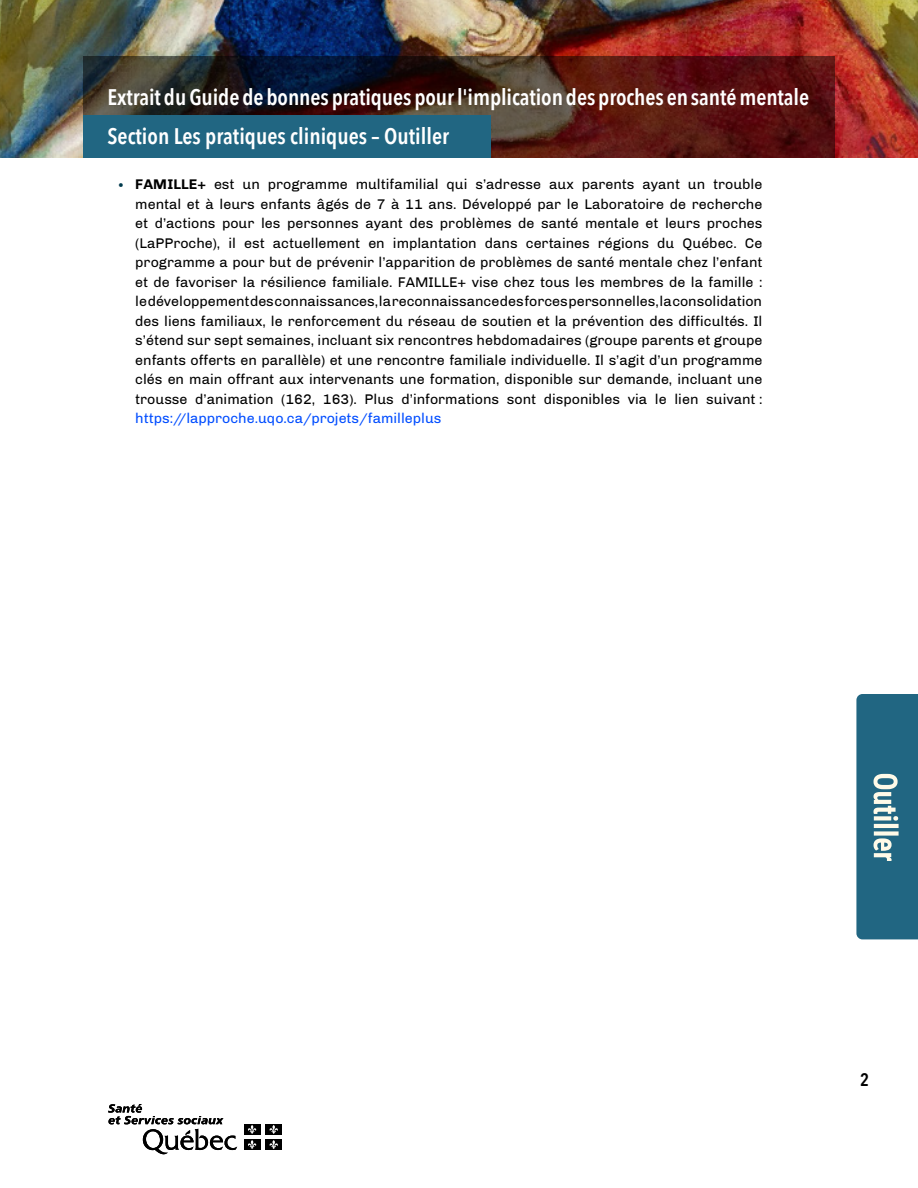
<style>
.page{position:relative;width:918px;height:1188px;background:#fff}
.page>*{position:absolute;margin:0;border:0;box-sizing:border-box;transform-origin:0 0}
.t1{font:600 22.5px/39px "Avenir Next Condensed";letter-spacing:-.005em;color:#fff}
.t2{font:600 18px "Avenir Next Condensed";color:#000}
.t3{font:14.25px/19.5px "Chivo";color:#000;text-align:justify}
.s1{font-weight:700;font-size:11.7px;color:#003a4d}
.s2{font-weight:700}
.s3{color:#004dff}
</style>
<div class="page">
<img style="left:0;top:0;width:918px;height:158px">
<svg style="left:856px;top:694px;width:62px;height:245px;background:#317189"></svg>
<svg style="left:83px;top:56px;width:751px;height:102px;background:#431e1c"></svg>
<div style="left:83px;top:116px;width:407px;height:42px;background:#216682"></div>
<svg style="left:108px;top:1104px;width:129px;height:51px"></svg>
<div style="left:244px;top:1124px;width:16px;height:10px;background:#000"></div>
<svg style="left:248px;top:1125px;width:9px;height:9px"></svg>
<div style="left:265px;top:1124px;width:17px;height:10px;background:#000"></div>
<svg style="left:269px;top:1125px;width:9px;height:9px"></svg>
<div style="left:244px;top:1139px;width:16px;height:11px;background:#000"></div>
<svg style="left:248px;top:1140px;width:9px;height:9px"></svg>
<div style="left:265px;top:1139px;width:17px;height:11px;background:#000"></div>
<svg style="left:269px;top:1140px;width:9px;height:9px"></svg>
<h1 class="t1" style="left:107px;top:77px;width:703px">Extrait du Guide de bonnes pratiques pour l'implication des proches en santé mentale<br>Section Les pratiques cliniques – Outiller</h1>
<p class="t3" style="left:135px;top:174px;width:629px;text-indent:-18px"><span class="s1">•</span> <span class="s2">FAMILLE+</span> est un programme multifamilial qui s’adresse aux parents ayant un trouble mental et à leurs enfants âgés de 7 à 11 ans. Développé par le Laboratoire de recherche et d’actions pour les personnes ayant des problèmes de santé mentale et leurs proches (LaPProche), il est actuellement en implantation dans certaines régions du Québec. Ce programme a pour but de prévenir l’apparition de problèmes de santé mentale chez l’enfant et de favoriser la résilience familiale. FAMILLE+ vise chez tous les membres de la famille : le développement des connaissances, la reconnaissance des forces personnelles, la consolidation des liens familiaux, le renforcement du réseau de soutien et la prévention des difficultés. Il s’étend sur sept semaines, incluant six rencontres hebdomadaires (groupe parents et groupe enfants offerts en parallèle) et une rencontre familiale individuelle. Il s’agit d’un programme clés en main offrant aux intervenants une formation, disponible sur demande, incluant une trousse d’animation (162, 163). Plus d’informations sont disponibles via le lien suivant : <span class="s3">https://lapproche.uqo.ca/projets/familleplus</span></p>
<p class="t2" style="left:860px;top:1065px;width:10px">2</p>
</div>
